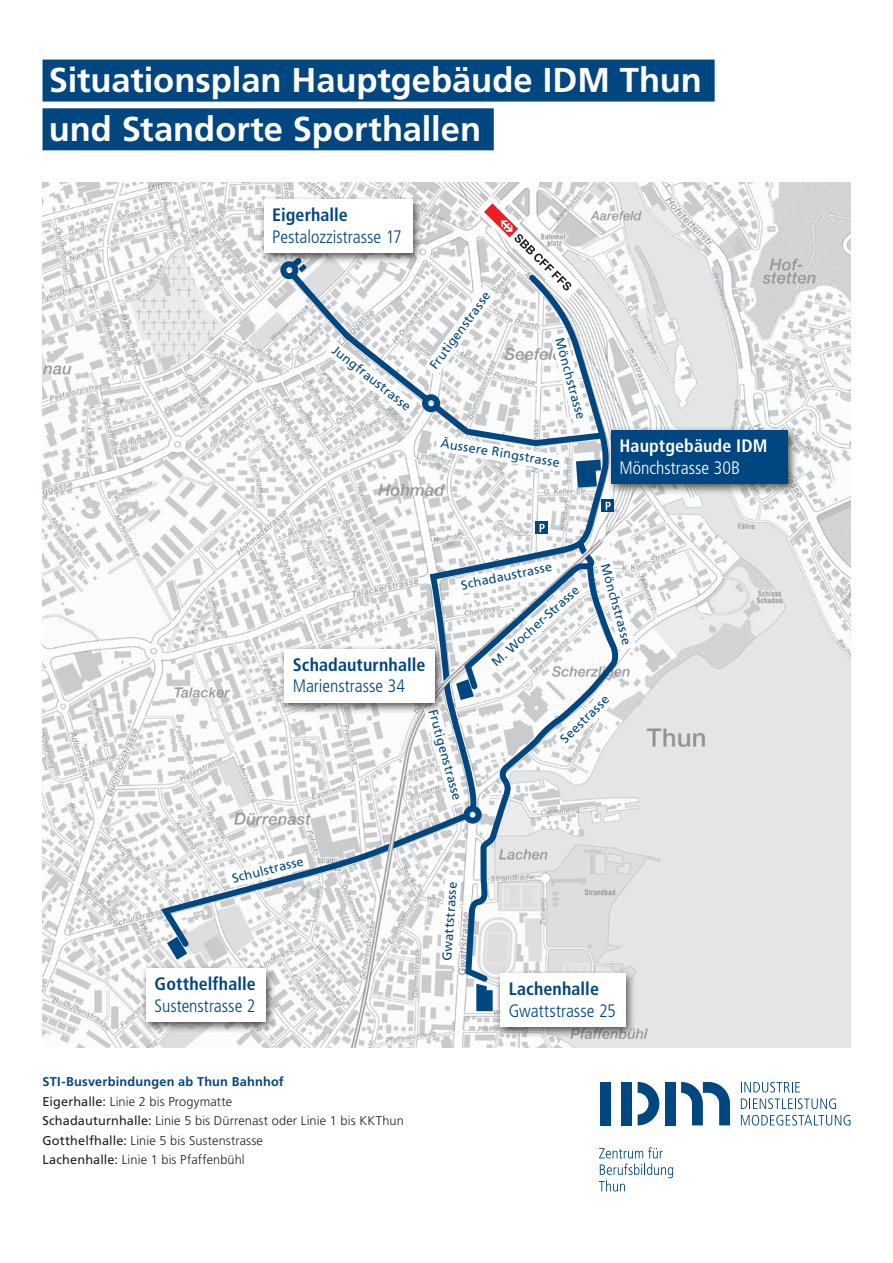
<style>
.page{position:relative;width:893px;height:1263px;background:#fff}
.page>*{position:absolute;margin:0;border:0;box-sizing:border-box;transform-origin:0 0}
.t1{font:700 34.5px/48.8px "Frutiger LT Std";color:#fff}
.t2{font:300 condensed 18px "Frutiger LT Std";color:#004680}
.t3{font:700 condensed 18px "Frutiger LT Std";letter-spacing:.005em;color:#004680}
.t4{font:700 condensed 18px "Frutiger LT Std";letter-spacing:.005em;color:#fff}
.t5{font:300 condensed 18px "Frutiger LT Std";letter-spacing:.005em;color:#fff}
.t6{font:300 12.75px/19.5px "Frutiger LT Std";letter-spacing:.01em;color:#231f20}
.t7{font:12.75px "Frutiger LT Std";color:#004680}
.s1{font-weight:700;color:#004680}
.s2{font-weight:400}
</style>
<div class="page">
<img style="left:43px;top:183px;width:807px;height:864px">
<svg style="left:619px;top:558px;width:16px;height:93px"></svg>
<svg style="left:599px;top:1147px;width:74px;height:44px"></svg>
<svg style="left:741px;top:1082px;width:59px;height:10px"></svg>
<svg style="left:741px;top:1098px;width:95px;height:11px"></svg>
<svg style="left:741px;top:1115px;width:109px;height:10px"></svg>
<div style="left:621px;top:1082px;width:11px;height:43px;background:#004680"></div>
<div style="left:665px;top:1082px;width:11px;height:43px;background:#004680"></div>
<div style="left:600px;top:1082px;width:10px;height:43px;background:#004680"></div>
<svg style="left:638px;top:1082px;width:21px;height:43px"></svg>
<svg style="left:681px;top:1082px;width:49px;height:43px"></svg>
<svg style="left:464px;top:554px;width:155px;height:428px;fill:#e4e5e6"></svg>
<svg style="left:280px;top:258px;width:331px;height:423px"></svg>
<svg style="left:476px;top:984px;width:17px;height:27px"></svg>
<svg style="left:161px;top:679px;width:321px;height:287px"></svg>
<svg style="left:424px;top:196px;width:166px;height:229px"></svg>
<svg style="left:576px;top:460px;width:25px;height:28px"></svg>
<div style="left:258px;top:195px;width:165px;height:69px;background:#231f20;opacity:.75"></div>
<div style="left:264px;top:199px;width:149px;height:54px;background:#fff"></div>
<svg style="left:602px;top:499px;width:12px;height:13px"></svg>
<svg style="left:606px;top:502px;width:5px;height:8px"></svg>
<svg style="left:535px;top:521px;width:13px;height:13px"></svg>
<svg style="left:540px;top:524px;width:5px;height:8px"></svg>
<div style="left:43px;top:60px;width:672px;height:42px;background:#004680"></div>
<div style="left:43px;top:108px;width:451px;height:42px;background:#004680"></div>
<div style="left:495px;top:969px;width:141px;height:70px;background:#231f20;opacity:.75"></div>
<div style="left:501px;top:973px;width:125px;height:54px;background:#fff"></div>
<div style="left:279px;top:644px;width:166px;height:70px;background:#231f20;opacity:.75"></div>
<div style="left:285px;top:649px;width:150px;height:53px;background:#fff"></div>
<div style="left:140px;top:964px;width:136px;height:69px;background:#231f20;opacity:.75"></div>
<div style="left:147px;top:968px;width:119px;height:53px;background:#fff"></div>
<div style="left:606px;top:425px;width:192px;height:70px;background:#231f20;opacity:.75"></div>
<div style="left:611px;top:431px;width:176px;height:53px;background:#004680"></div>
<h1 class="t1" style="left:49px;top:56px;width:655px">Situationsplan Hauptgebäude IDM Thun und Standorte Sporthallen</h1>
<h2 class="t3" style="left:272px;top:204px;width:77px">Eigerhalle</h2>
<h2 class="t2" style="left:272px;top:226px;width:131px">Pestalozzistrasse 17</h2>
<p class="t7" style="left:338px;top:343px;width:97px;rotate:38deg">Jungfraustrasse</p>
<p class="t7" style="left:427px;top:363px;width:95px;rotate:-54deg">Frutigenstrasse</p>
<p class="t7" style="left:567px;top:336px;width:85px;rotate:75deg">Mönchstrasse</p>
<p class="t7" style="left:442px;top:436px;width:122px;rotate:9deg">Äussere Ringstrasse</p>
<h2 class="t4" style="left:619px;top:435px;width:150px">Hauptgebäude IDM</h2>
<h2 class="t5" style="left:619px;top:457px;width:122px">Mönchstrasse 30B</h2>
<h2 class="t3" style="left:293px;top:654px;width:134px">Schadauturnhalle</h2>
<h2 class="t2" style="left:293px;top:676px;width:114px">Marienstrasse 34</h2>
<p class="t7" style="left:460px;top:578px;width:94px;rotate:-12deg">Schadaustrasse</p>
<p class="t7" style="left:488px;top:658px;width:115px;rotate:-42deg">M. Wocher-Strasse</p>
<p class="t7" style="left:613px;top:562px;width:85px;rotate:75deg">Mönchstrasse</p>
<p class="t7" style="left:230px;top:871px;width:75px;rotate:-14deg">Schulstrasse</p>
<h2 class="t3" style="left:155px;top:973px;width:103px">Gotthelfhalle</h2>
<h2 class="t2" style="left:155px;top:995px;width:102px">Sustenstrasse 2</h2>
<p class="t6" style="left:43px;top:1072px;width:363px"><span class="s1">STI-Busverbindungen ab Thun Bahnhof<br></span><span class="s2">Eigerhalle:</span> Linie 2 bis Progymatte<br><span class="s2">Schadauturnhalle:</span> Linie 5 bis Dürrenast oder Linie 1 bis KKThun <span class="s2">Gotthelfhalle:</span> Linie 5 bis Sustenstrasse<br><span class="s2">Lachenhalle:</span> Linie 1 bis Pfaffenbühl</p>
<p class="t7" style="left:440px;top:708px;width:95px;rotate:75deg">Frutigenstrasse</p>
<p class="t7" style="left:439px;top:960px;width:81px;rotate:-86deg">Gwattstrasse</p>
<p class="t7" style="left:557px;top:735px;width:64px;rotate:-44deg">Seestrasse</p>
<h2 class="t3" style="left:509px;top:978px;width:92px">Lachenhalle</h2>
<h2 class="t2" style="left:509px;top:1000px;width:109px">Gwattstrasse 25</h2>
</div>
